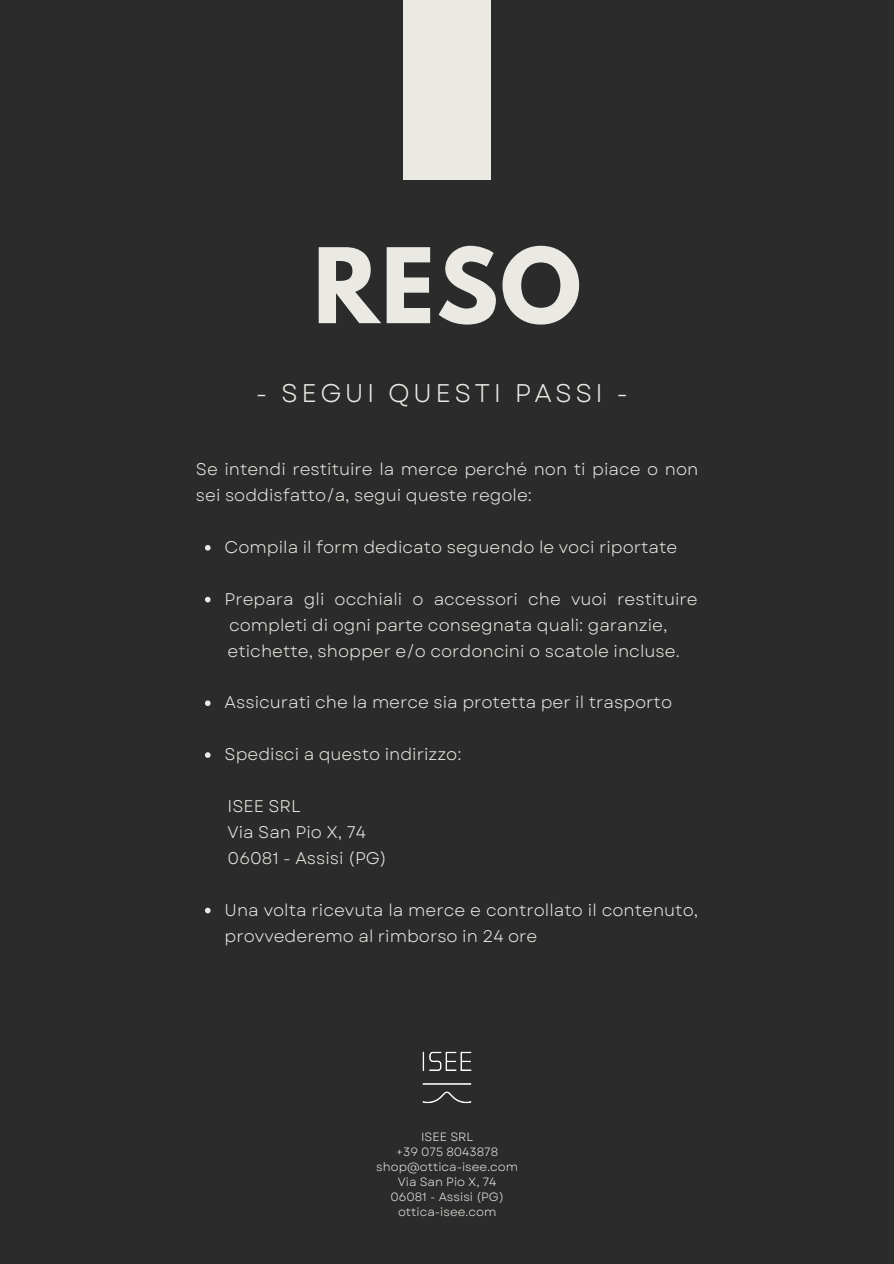
<style>
.page{position:relative;width:894px;height:1264px;background:#fff}
.page>*{position:absolute;margin:0;border:0;box-sizing:border-box;transform-origin:0 0}
.t1{font:700 92.1px "League Spartan";color:#ebe9e3}
.t2{font:25.5px "Garet";letter-spacing:.135em;color:#ebe9e3}
.t3{font:16.8px/26px "Garet";color:#ebe9e3}
.t4{font:12px/15px "Garet";color:#ebe9e3;text-align:center}
</style>
<div class="page">
<div style="left:0;top:0;width:893px;height:1263px;background:#2b2b2b"></div>
<div style="left:403px;top:0;width:87px;height:179px;background:#ebe9e3"></div>
<img style="left:422px;top:1051px;width:50px;height:53px">
<svg style="left:205px;top:545px;width:5px;height:5px"></svg>
<svg style="left:205px;top:597px;width:5px;height:5px"></svg>
<svg style="left:205px;top:700px;width:5px;height:6px"></svg>
<svg style="left:205px;top:752px;width:5px;height:6px"></svg>
<svg style="left:205px;top:907px;width:5px;height:6px"></svg>
<h1 class="t1" style="left:313px;top:240px;width:269px">RESO</h1>
<h2 class="t2" style="left:256px;top:375px;width:373px">- SEGUI QUESTI PASSI -</h2>
<p class="t3" style="left:196px;top:456px;width:503px">Se intendi restituire la merce perché non ti piace o non sei soddisfatto/a, segui queste regole:</p>
<p class="t3" style="left:224px;top:534px;width:454px">Compila il form dedicato seguendo le voci riportate</p>
<p class="t3" style="left:224px;top:586px;width:474px">Prepara gli occhiali o accessori che vuoi restituire completi di ogni parte consegnata quali: garanzie,</p>
<p class="t3" style="left:227px;top:637px;width:453px">etichette, shopper e/o cordoncini o scatole incluse.</p>
<p class="t3" style="left:224px;top:689px;width:449px">Assicurati che la merce sia protetta per il trasporto</p>
<p class="t3" style="left:224px;top:741px;width:238px">Spedisci a questo indirizzo:</p>
<p class="t3" style="left:227px;top:793px;width:161px">ISEE SRL<br>Via San Pio X, 74<br>06081 - Assisi (PG)</p>
<p class="t3" style="left:224px;top:896px;width:475px">Una volta ricevuta la merce e controllato il contenuto, provvederemo al rimborso in 24 ore</p>
<p class="t4" style="left:376px;top:1129px;width:143px">ISEE SRL<br>+39 075 8043878 shop@ottica-isee.com<br>Via San Pio X, 74<br>06081 - Assisi (PG) ottica-isee.com</p>
</div>
